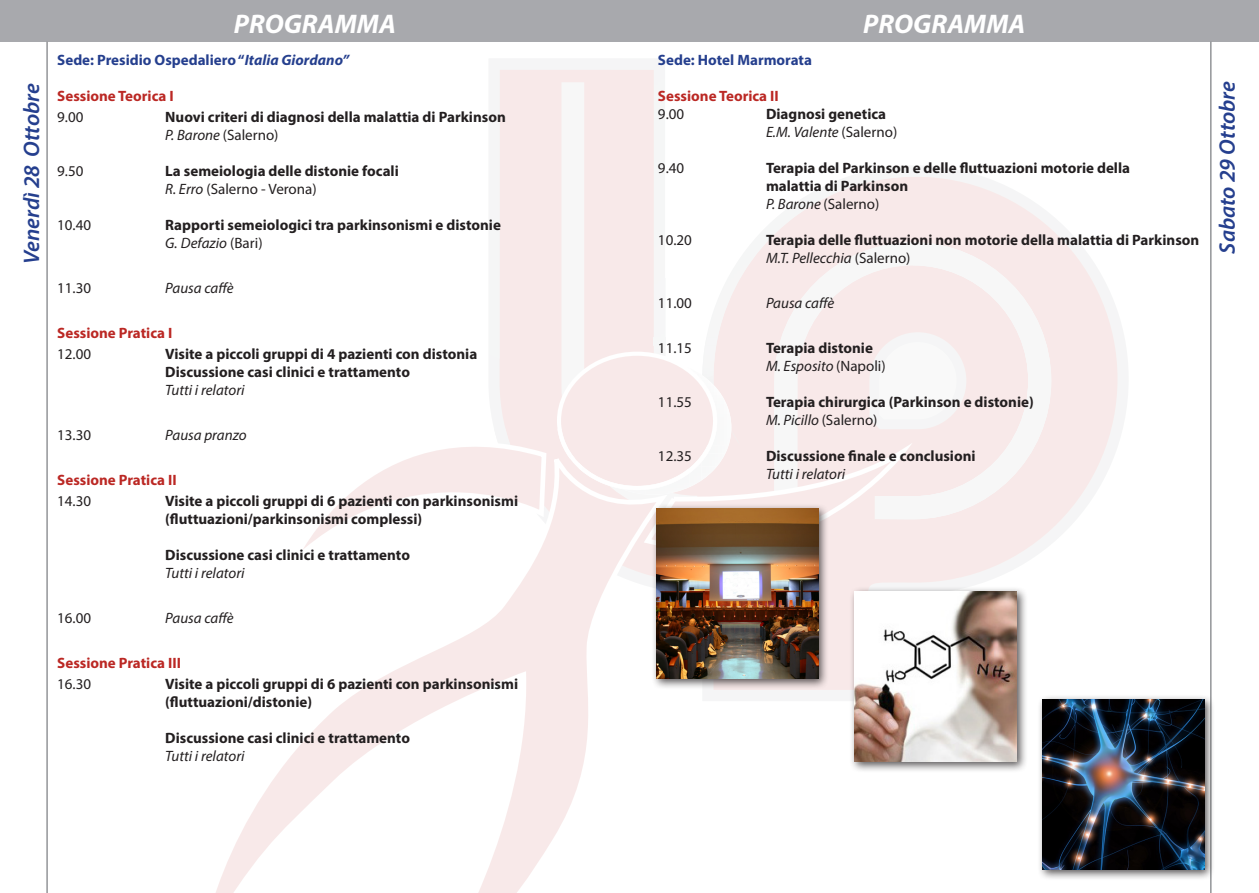
<style>
.page{position:relative;width:1259px;height:893px;background:#fff}
.page>*{position:absolute;margin:0;border:0;box-sizing:border-box;transform-origin:0 0}
.t1{font:italic 700 27px "Myriad Pro";color:#fff}
.t2{font:italic 600 22.5px "Myriad Pro";color:#253f8e}
.t3{font:700 15px/18px "Myriad Pro";color:#231f20}
.t4{font:italic 15px "Myriad Pro";color:#231f20}
.t5{font:700 15px "Myriad Pro";color:#bb2824}
.t6{font:15px "Myriad Pro";color:#231f20}
.t7{font:700 15px "Myriad Pro";color:#253f8e}
.s1{font-style:italic}
.s2{font-weight:400;font-style:italic}
.s3{font-weight:400}
</style>
<div class="page">
<svg style="left:703px;top:177px;width:414px;height:513px"></svg>
<img style="left:707px;top:177px;width:222px;height:161px">
<img style="left:499px;top:69px;width:155px;height:269px">
<svg style="left:774px;top:242px;width:277px;height:436px;fill:#f8e9e9"></svg>
<svg style="left:424px;top:338px;width:532px;height:258px"></svg>
<img style="left:666px;top:458px;width:35px;height:32px">
<svg style="left:216px;top:454px;width:450px;height:439px"></svg>
<div style="left:0;top:0;width:1259px;height:42px;background:#a8a9ad"></div>
<hr style="left:46px;top:42px;width:2px;height:851px;background:#939598">
<hr style="left:1210px;top:41px;width:1px;height:852px;background:#939598">
<div style="left:849px;top:586px;width:179px;height:187px;background:#231f20;opacity:.75"></div>
<img style="left:855px;top:592px;width:161px;height:170px">
<div style="left:1037px;top:694px;width:178px;height:187px;background:#231f20;opacity:.75"></div>
<img style="left:1042px;top:699px;width:162px;height:171px">
<div style="left:651px;top:503px;width:178px;height:186px;background:#231f20;opacity:.75"></div>
<img style="left:656px;top:508px;width:162px;height:170px">
<p class="t2" style="left:17px;top:264px;width:183px;rotate:-90deg">Venerdì 28 Ottobre</p>
<p class="t1" style="left:234px;top:6px;width:163px">PROGRAMMA</p>
<p class="t7" style="left:57px;top:50px;width:294px">Sede: Presidio Ospedaliero “<span class="s1">Italia Giordano”</span></p>
<p class="t5" style="left:57px;top:86px;width:118px">Sessione Teorica I</p>
<p class="t6" style="left:57px;top:108px;width:28px">9.00</p>
<p class="t3" style="left:165px;top:108px;width:342px">Nuovi criteri di diagnosi della malattia di Parkinson<br><span class="s2">P. Barone</span> <span class="s3">(Salerno)</span></p>
<p class="t6" style="left:57px;top:162px;width:28px">9.50</p>
<p class="t3" style="left:165px;top:162px;width:235px">La semeiologia delle distonie focali<br><span class="s2">R. Erro</span> <span class="s3">(Salerno - Verona)</span></p>
<p class="t6" style="left:57px;top:216px;width:35px">10.40</p>
<p class="t3" style="left:165px;top:216px;width:337px">Rapporti semeiologici tra parkinsonismi e distonie<br><span class="s2">G. Defazio</span> <span class="s3">(Bari)</span></p>
<p class="t6" style="left:57px;top:279px;width:35px">11.30</p>
<p class="t4" style="left:165px;top:279px;width:70px">Pausa caffè</p>
<p class="t5" style="left:57px;top:323px;width:117px">Sessione Pratica I</p>
<p class="t6" style="left:57px;top:345px;width:35px">12.00</p>
<p class="t3" style="left:165px;top:345px;width:313px">Visite a piccoli gruppi di 4 pazienti con distonia<br>Discussione casi clinici e trattamento</p>
<p class="t4" style="left:165px;top:381px;width:81px">Tutti i relatori</p>
<p class="t6" style="left:57px;top:426px;width:35px">13.30</p>
<p class="t4" style="left:165px;top:426px;width:83px">Pausa pranzo</p>
<p class="t5" style="left:57px;top:470px;width:121px">Sessione Pratica II</p>
<p class="t6" style="left:57px;top:492px;width:35px">14.30</p>
<p class="t3" style="left:165px;top:492px;width:354px">Visite a piccoli gruppi di 6 pazienti con parkinsonismi (fluttuazioni/parkinsonismi complessi)</p>
<p class="t3" style="left:165px;top:546px;width:246px">Discussione casi clinici e trattamento</p>
<p class="t4" style="left:165px;top:564px;width:81px">Tutti i relatori</p>
<p class="t6" style="left:57px;top:609px;width:35px">16.00</p>
<p class="t4" style="left:165px;top:609px;width:70px">Pausa caffè</p>
<p class="t5" style="left:57px;top:653px;width:125px">Sessione Pratica III</p>
<p class="t6" style="left:57px;top:675px;width:35px">16.30</p>
<p class="t3" style="left:165px;top:675px;width:354px">Visite a piccoli gruppi di 6 pazienti con parkinsonismi (fluttuazioni/distonie)</p>
<p class="t3" style="left:165px;top:729px;width:246px">Discussione casi clinici e trattamento</p>
<p class="t4" style="left:165px;top:747px;width:81px">Tutti i relatori</p>
<p class="t1" style="left:863px;top:6px;width:163px">PROGRAMMA</p>
<p class="t7" style="left:658px;top:50px;width:156px">Sede: Hotel Marmorata</p>
<p class="t5" style="left:658px;top:86px;width:122px">Sessione Teorica II</p>
<p class="t6" style="left:658px;top:105px;width:28px">9.00</p>
<p class="t3" style="left:766px;top:105px;width:133px">Diagnosi genetica<br><span class="s2">E.M. Valente</span> <span class="s3">(Salerno)</span></p>
<p class="t6" style="left:658px;top:159px;width:28px">9.40</p>
<p class="t3" style="left:766px;top:159px;width:366px">Terapia del Parkinson e delle fluttuazioni motorie della malattia di Parkinson<br><span class="s2">P. Barone</span> <span class="s3">(Salerno)</span></p>
<p class="t6" style="left:658px;top:231px;width:35px">10.20</p>
<p class="t3" style="left:766px;top:231px;width:435px">Terapia delle fluttuazioni non motorie della malattia di Parkinson<br><span class="s2">M.T. Pellecchia</span> <span class="s3">(Salerno)</span></p>
<p class="t6" style="left:658px;top:294px;width:35px">11.00</p>
<p class="t4" style="left:766px;top:294px;width:70px">Pausa caffè</p>
<p class="t6" style="left:658px;top:339px;width:35px">11.15</p>
<p class="t3" style="left:766px;top:339px;width:121px">Terapia distonie<br><span class="s2">M. Esposito</span> <span class="s3">(Napoli)</span></p>
<p class="t6" style="left:658px;top:393px;width:35px">11.55</p>
<p class="t3" style="left:766px;top:393px;width:269px">Terapia chirurgica (Parkinson e distonie)<br><span class="s2">M. Picillo</span> <span class="s3">(Salerno)</span></p>
<p class="t6" style="left:658px;top:447px;width:35px">12.35</p>
<p class="t3" style="left:766px;top:447px;width:211px">Discussione finale e conclusioni</p>
<p class="t4" style="left:766px;top:465px;width:81px">Tutti i relatori</p>
<p class="t2" style="left:1213px;top:254px;width:174px;rotate:-90deg">Sabato 29 Ottobre</p>
</div>
